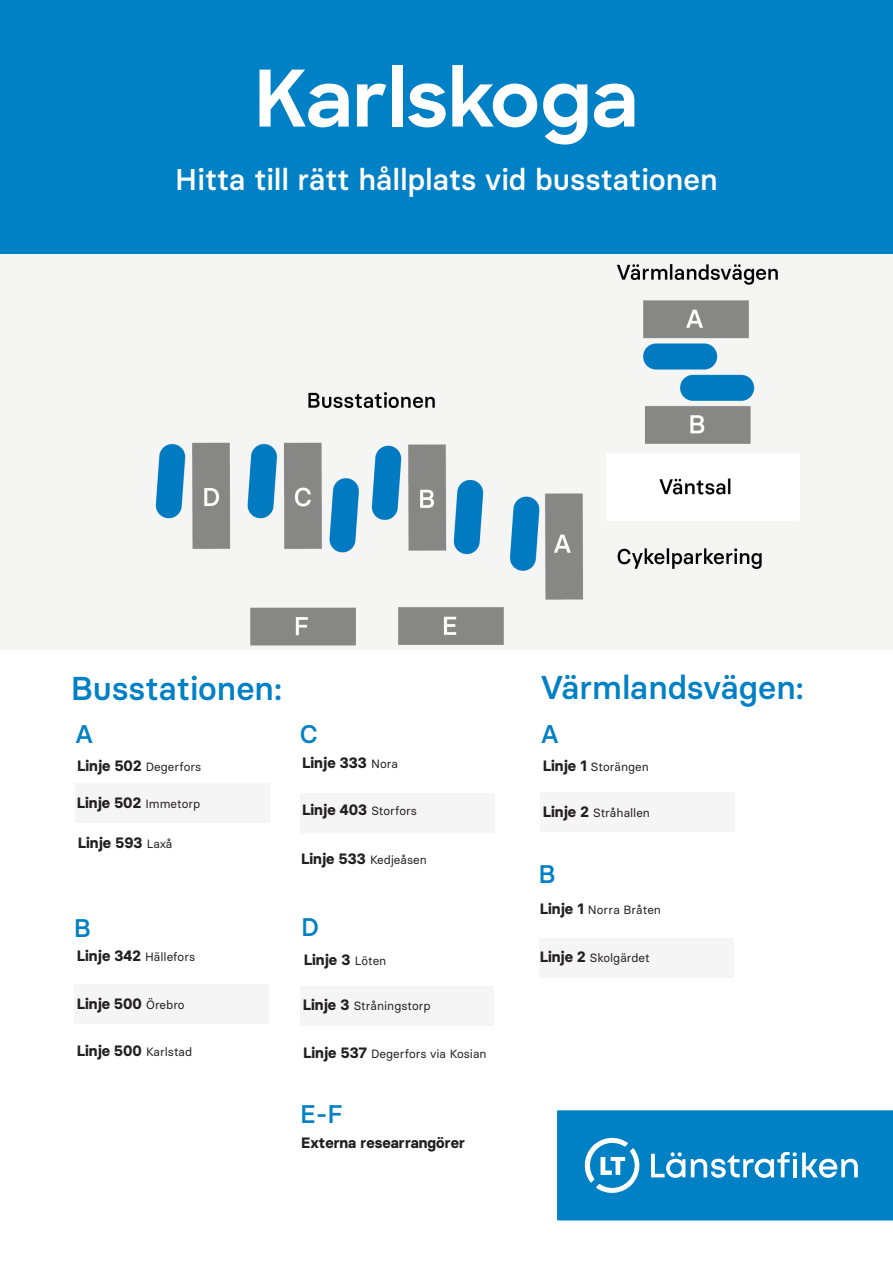
<style>
.page{position:relative;width:893px;height:1263px;background:#fff}
.page>*{position:absolute;margin:0;border:0;box-sizing:border-box;transform-origin:0 0}
.t1{font:700 78px "Sharp Sans";color:#fff}
.t2{font:500 33px "Basier Circle";color:#0080c5}
.t3{font:500 30px "Basier Circle";color:#fff}
.t4{font:500 25.5px "Basier Circle";color:#0080c5}
.t5{font:700 15px "Basier Circle";color:#231f20}
.t6{font:12px "Basier Circle";color:#231f20}
.s1{font-weight:700;font-size:15px}
.s2{font-weight:400;font-size:12px}
</style>
<div class="page">
<div style="left:539px;top:938px;width:194px;height:40px;background:#f5f5f5"></div>
<div style="left:540px;top:792px;width:195px;height:40px;background:#f5f5f5"></div>
<div style="left:300px;top:986px;width:193px;height:39px;background:#f5f5f5"></div>
<div style="left:74px;top:984px;width:195px;height:40px;background:#f5f5f5"></div>
<div style="left:75px;top:783px;width:195px;height:40px;background:#f5f5f5"></div>
<div style="left:300px;top:793px;width:195px;height:40px;background:#f5f5f5"></div>
<img style="left:0;top:253px;width:893px;height:396px">
<div style="left:0;top:0;width:893px;height:253px;background:#0080c5"></div>
<svg style="left:557px;top:1110px;width:336px;height:110px;background:#1389c9"></svg>
<p class="t1" style="left:255px;top:40px;width:385px">Karlskoga</p>
<p class="t3" style="left:175px;top:161px;width:544px">Hitta till rätt hållplats vid busstationen</p>
<h1 class="t2" style="left:71px;top:667px;width:213px">Busstationen:</h1>
<h2 class="t4" style="left:75px;top:718px;width:19px">A</h2>
<p class="t6" style="left:77px;top:759px;width:126px"><span class="s1">Linje 502</span> Degerfors</p>
<p class="t5" style="left:77px;top:793px;width:125px">Linje 502 <span class="s2">Immetorp</span></p>
<p class="t5" style="left:78px;top:833px;width:96px">Linje 593 <span class="s2">Laxå</span></p>
<h2 class="t4" style="left:74px;top:912px;width:18px">B</h2>
<p class="t6" style="left:77px;top:949px;width:120px"><span class="s1">Linje 342</span> Hällefors</p>
<p class="t5" style="left:77px;top:994px;width:109px">Linje 500 <span class="s2">Örebro</span></p>
<p class="t5" style="left:77px;top:1041px;width:117px">Linje 500 <span class="s2">Karlstad</span></p>
<h2 class="t4" style="left:300px;top:718px;width:20px">C</h2>
<p class="t5" style="left:302px;top:753px;width:97px">Linje 333 <span class="s2">Nora</span></p>
<p class="t5" style="left:302px;top:800px;width:116px">Linje 403 <span class="s2">Storfors</span></p>
<p class="t6" style="left:301px;top:852px;width:127px"><span class="s1">Linje 533</span> Kedjeåsen</p>
<h2 class="t4" style="left:301px;top:911px;width:19px">D</h2>
<p class="t5" style="left:304px;top:950px;width:84px">Linje 3 <span class="s2">Löten</span></p>
<p class="t6" style="left:303px;top:998px;width:129px"><span class="s1">Linje 3</span> Stråningstorp</p>
<p class="t6" style="left:303px;top:1046px;width:185px"><span class="s1">Linje 537</span> Degerfors via Kosian</p>
<h2 class="t4" style="left:300px;top:1098px;width:44px">E-F</h2>
<p class="t5" style="left:301px;top:1133px;width:165px">Externa researrangörer</p>
<h1 class="t2" style="left:541px;top:667px;width:264px">Värmlandsvägen:</h1>
<h2 class="t4" style="left:541px;top:718px;width:19px">A</h2>
<p class="t6" style="left:543px;top:759px;width:108px"><span class="s1">Linje 1</span> Storängen</p>
<p class="t6" style="left:543px;top:805px;width:109px"><span class="s1">Linje 2</span> Stråhallen</p>
<h2 class="t4" style="left:539px;top:858px;width:18px">B</h2>
<p class="t6" style="left:540px;top:903px;width:123px"><span class="s1">Linje 1</span> Norra Bråten</p>
<p class="t6" style="left:540px;top:950px;width:111px"><span class="s1">Linje 2</span> Skolgärdet</p>
</div>
